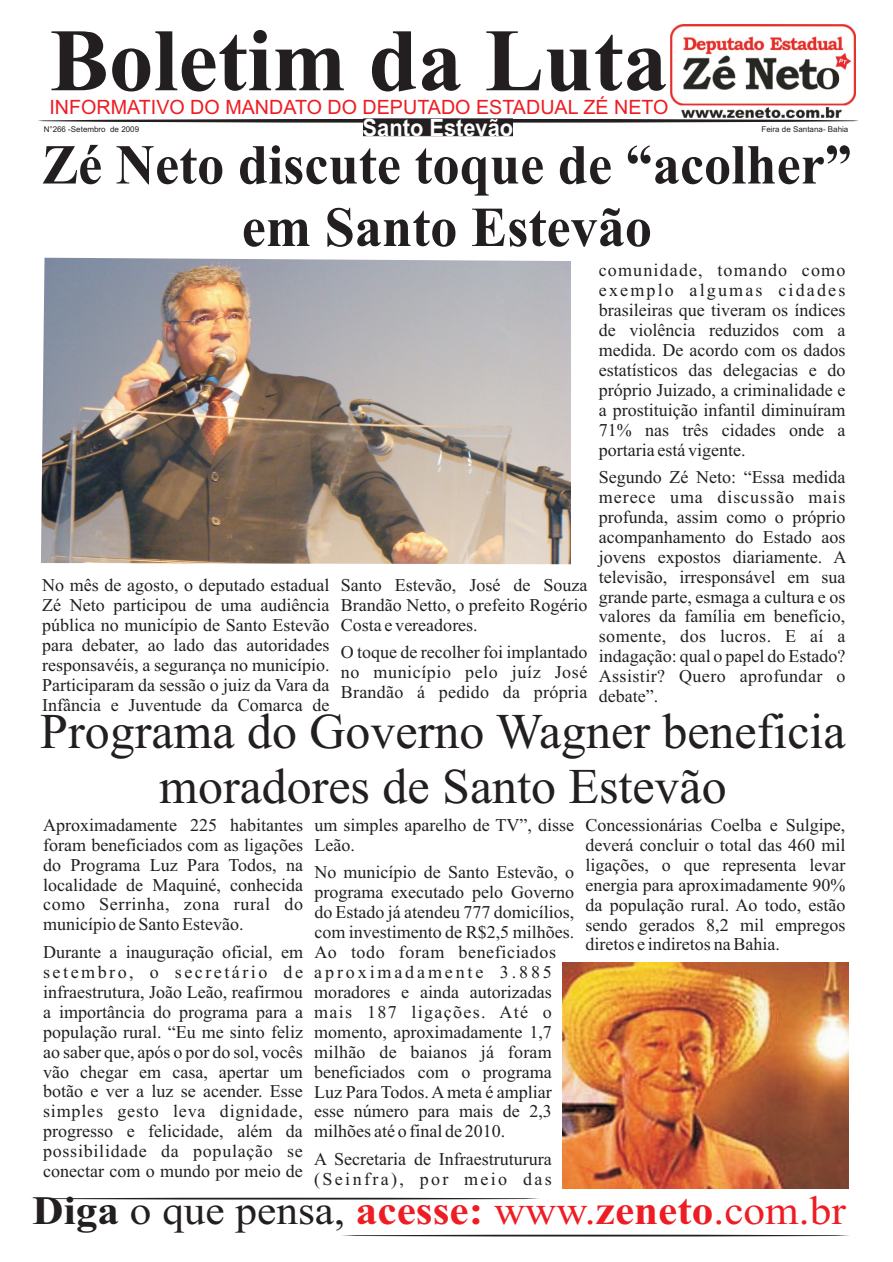
<style>
.page{position:relative;width:893px;height:1262px;background:#fff}
.page>*{position:absolute;margin:0;border:0;box-sizing:border-box;transform-origin:0 0}
.t1{font:700 88.95px "Times New Roman";color:#231f20}
.t2{font:700 56.4px/62.4px "Times New Roman";color:#231f20;text-align:center;scale:.96 1}
.t3{font:49.95px/55.3px "Times New Roman";color:#231f20;text-align:center}
.t4{font:700 40.5px "Times New Roman";color:#ee1d23;scale:1.07 1}
.t5{font:700 23.85px "Arial";color:#fff;scale:.92 1}
.t6{font:19.65px "Arial";color:#ee1d23}
.t7{font:18px/20px "Times New Roman";color:#231f20}
.t8{font:18px "Times New Roman";letter-spacing:.025em;color:#231f20}
.t9{font:18px "Times New Roman";letter-spacing:.035em;color:#231f20}
.t10{font:7.95px "Arial";color:#231f20}
.s1{color:#231f20}
.s2{font-weight:400;color:#231f20}
.s3{font-weight:400}
</style>
<div class="page">
<svg style="left:37px;top:119px;width:822px;height:4px;background:#464344"></svg>
<hr style="left:341px;top:1234px;width:509px;height:2px;background:#231f20;border-radius:50%">
<img style="left:671px;top:25px;width:184px;height:92px">
<hr style="left:30px;top:1197px;width:509px;height:2px;background:#231f20;border-radius:50%">
<div style="left:363px;top:119px;width:150px;height:17px;background:#231f20"></div>
<img style="left:41px;top:258px;width:529px;height:306px">
<img style="left:562px;top:962px;width:286px;height:226px">
<h1 class="t1" style="left:50px;top:30px;width:619px">Boletim da Luta</h1>
<p class="t6" style="left:49px;top:99px;width:620px">INFORMATIVO DO MANDATO DO DEPUTADO ESTADUAL ZÉ NETO</p>
<h2 class="t2" style="left:42px;top:139px;width:845px">Zé Neto discute toque de “acolher” em Santo Estevão</h2>
<p class="t7" style="left:599px;top:262px;width:248px;text-align:justify">comunidade, tomando como exemplo algumas cidades brasileiras que tiveram os índices de violência reduzidos com a medida. De acordo com os dados estatísticos das delegacias e do próprio Juizado, a criminalidade e a prostituição infantil diminuíram 71% nas três cidades onde a portaria está vigente.</p>
<p class="t7" style="left:599px;top:468px;width:249px;text-align:justify">Segundo Zé Neto: “Essa medida merece uma discussão mais profunda, assim como o próprio acompanhamento do Estado aos jovens expostos diariamente. A televisão, irresponsável em sua</p>
<h3 class="t5" style="left:362px;top:118px;width:165px">Santo Estevão</h3>
<p class="t10" style="left:44px;top:126px;width:97px">N°266 -Setembro de 2009</p>
<p class="t10" style="left:761px;top:126px;width:88px">Feira de Santana- Bahia</p>
<p class="t7" style="left:42px;top:576px;width:547px">No mês de agosto, o deputado estadual Santo Estevão, José de Souza</p>
<p class="t7" style="left:599px;top:588px;width:248px">grande parte, esmaga a cultura e os</p>
<p class="t7" style="left:42px;top:596px;width:547px">Zé Neto participou de uma audiência Brandão Netto, o prefeito Rogério</p>
<p class="t7" style="left:598px;top:608px;width:248px">valores da família em benefício,</p>
<p class="t7" style="left:42px;top:616px;width:437px">pública no município de Santo Estevão Costa e vereadores.</p>
<p class="t7" style="left:42px;top:630px;width:804px;line-height:15.9px;text-align:right">somente, dos lucros. E aí a<br>para debater, ao lado das autoridades O toque de recolher foi implantado indagação: qual o papel do Estado?</p>
<p class="t8" style="left:42px;top:666px;width:804px">responsavéis, a segurança no município. no município pelo juíz José Assistir? Quero aprofundar o</p>
<p class="t7" style="left:42px;top:676px;width:617px">Participaram da sessão o juiz da Vara da Brandão á pedido da própria debate”.<br>Infância e Juventude da Comarca de</p>
<h3 class="t3" style="left:40px;top:708px;width:806px">Programa do Governo Wagner beneficia moradores de Santo Estevão</h3>
<p class="t7" style="left:43px;top:816px;width:803px">Aproximadamente 225 habitantes um simples aparelho de TV”, disse Concessionárias Coelba e Sulgipe, foram beneficiados com as ligações Leão.</p>
<p class="t7" style="left:585px;top:836px;width:261px">deverá concluir o total das 460 mil</p>
<p class="t7" style="left:43px;top:856px;width:261px">do Programa Luz Para Todos, na</p>
<p class="t7" style="left:585px;top:856px;width:261px">ligações, o que representa levar</p>
<p class="t7" style="left:314px;top:864px;width:261px">No município de Santo Estevão, o</p>
<p class="t7" style="left:43px;top:876px;width:261px">localidade de Maquiné, conhecida</p>
<p class="t7" style="left:585px;top:876px;width:261px">energia para aproximadamente 90%</p>
<p class="t7" style="left:314px;top:883px;width:261px">programa executado pelo Governo</p>
<p class="t9" style="left:43px;top:898px;width:261px">como Serrinha, zona rural do</p>
<p class="t7" style="left:585px;top:896px;width:261px">da população rural. Ao todo, estão</p>
<p class="t7" style="left:314px;top:903px;width:261px">do Estado já atendeu 777 domicílios,</p>
<p class="t7" style="left:43px;top:916px;width:202px">município de Santo Estevão.</p>
<p class="t7" style="left:585px;top:916px;width:261px">sendo gerados 8,2 mil empregos</p>
<p class="t7" style="left:314px;top:923px;width:261px">com investimento de R$2,5 milhões.</p>
<p class="t7" style="left:585px;top:936px;width:196px">diretos e indiretos na Bahia.</p>
<p class="t7" style="left:43px;top:943px;width:514px">Durante a inauguração oficial, em Ao todo foram beneficiados setembro, o secretário de aproximadamente 3.885 infraestrutura, João Leão, reafirmou moradores e ainda autorizadas a importância do programa para a mais 187 ligações. Até o população rural. “Eu me sinto feliz momento, aproximadamente 1,7 ao saber que, após o por do sol, vocês milhão de baianos já foram vão chegar em casa, apertar um beneficiados com o programa botão e ver a luz se acender. Esse Luz Para Todos. Ameta é ampliar simples gesto leva dignidade, esse número para mais de 2,3 progresso e felicidade, além da milhões até o final de 2010.</p>
<p class="t7" style="left:43px;top:1150px;width:510px">possibilidade da população se A Secretaria de Infraestruturura</p>
<p class="t7" style="left:43px;top:1162px;width:510px">conectar com o mundo por meio de (Seinfra), por meio das</p>
<h3 class="t4" style="left:32px;top:1196px;width:761px"><span class="s1">Diga</span> <span class="s2">o que pensa,</span> acesse: <span class="s3">www.</span>zeneto<span class="s3">.com.br</span></h3>
</div>
